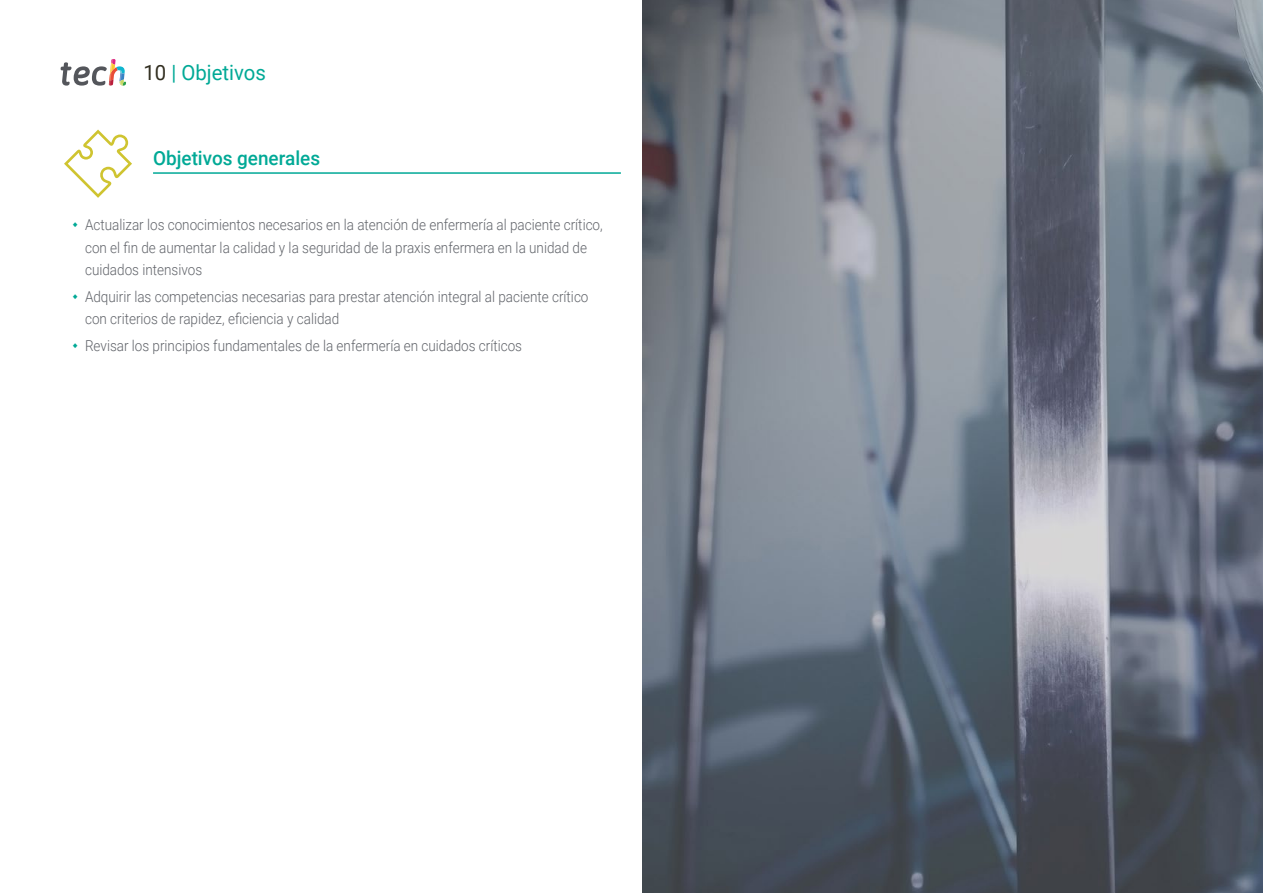
<style>
.page{position:relative;width:1263px;height:893px;background:#fff}
.page>*{position:absolute;margin:0;border:0;box-sizing:border-box;transform-origin:0 0}
.t1{font:21px "Roboto";color:#00a996}
.t2{font:500 19.5px "Roboto";color:#00a996}
.t3{font:300 15px/22.5px "Roboto";color:#61646a;scale:.9 1}
.s1{color:#312e20}
</style>
<div class="page">
<hr style="left:153px;top:173px;width:468px;height:1px;background:#00a996">
<svg style="left:64px;top:130px;width:68px;height:68px"></svg>
<img style="left:642px;top:0;width:621px;height:893px">
<svg style="left:61px;top:59px;width:65px;height:27px"></svg>
<h1 class="t1" style="left:144px;top:57px;width:124px"><span class="s1">10</span> | Objetivos</h1>
<h2 class="t2" style="left:153px;top:144px;width:169px">Objetivos generales</h2>
<p class="t3" style="left:85px;top:213px;width:577px">Actualizar los conocimientos necesarios en la atención de enfermería al paciente crítico, con el fin de aumentar la calidad y la seguridad de la praxis enfermera en la unidad de cuidados intensivos</p>
<p class="t3" style="left:85px;top:285px;width:561px">Adquirir las competencias necesarias para prestar atención integral al paciente crítico con criterios de rapidez, eficiencia y calidad</p>
<p class="t3" style="left:85px;top:334px;width:487px">Revisar los principios fundamentales de la enfermería en cuidados críticos</p>
</div>
